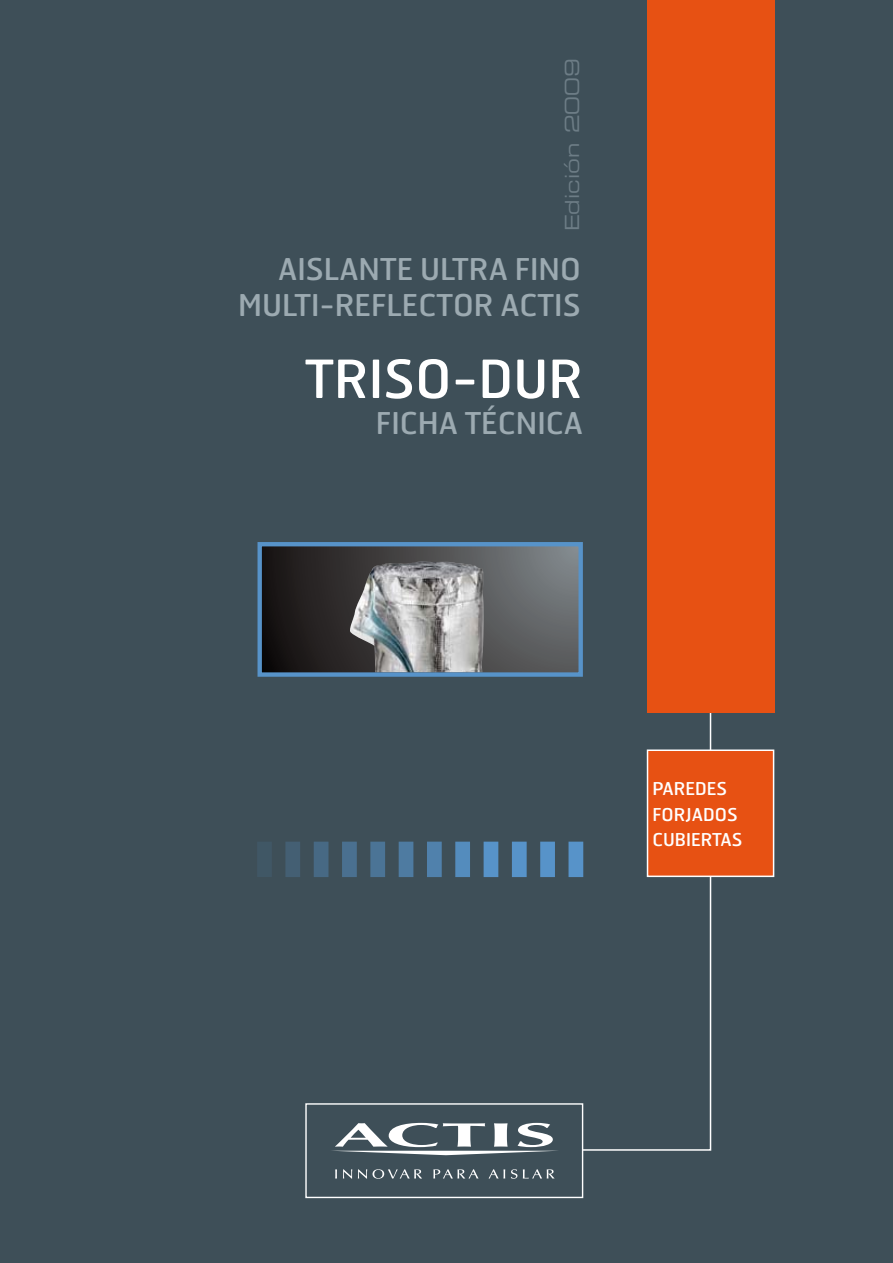
<style>
.page{position:relative;width:893px;height:1263px;background:#3e4f58}
.page>*{position:absolute;margin:0;border:0;box-sizing:border-box;transform-origin:0 0}
.t1{font:52.5px "Hermes";color:#fff}
.t2{font:30px/36px "Hermes";color:#9caab1;text-align:right}
.t3{font:19.5px "Eurostile Extended Two";color:#6d7d86}
.t4{font:17.7px/25.5px "Hermes";color:#fff}
</style>
<div class="page">
<svg style="left:581px;top:713px;width:131px;height:438px"></svg>
<div style="left:647px;top:0;width:127px;height:713px;background:#e75113"></div>
<div style="left:647px;top:750px;width:127px;height:126px;background:#e75113"></div>
<div style="left:647px;top:749px;width:127px;height:128px;border:2px solid #fff"></div>
<div style="left:305px;top:1103px;width:278px;height:95px;border:1px solid #fff"></div>
<svg style="left:257px;top:542px;width:326px;height:135px;background:#63686e"></svg>
<div style="left:568px;top:842px;width:15px;height:35px;background:#5793c9"></div>
<div style="left:540px;top:842px;width:15px;height:35px;background:#5793c9"></div>
<div style="left:512px;top:842px;width:15px;height:35px;background:#5793c9"></div>
<div style="left:484px;top:842px;width:14px;height:35px;background:#5793c9"></div>
<div style="left:455px;top:842px;width:15px;height:35px;background:#548cbd"></div>
<div style="left:427px;top:842px;width:15px;height:35px;background:#5081ac"></div>
<div style="left:399px;top:842px;width:14px;height:35px;background:#4e7ba1"></div>
<div style="left:370px;top:842px;width:15px;height:35px;background:#4b7496"></div>
<div style="left:342px;top:842px;width:15px;height:35px;background:#4a7090"></div>
<div style="left:314px;top:842px;width:14px;height:35px;background:#476984"></div>
<div style="left:285px;top:842px;width:15px;height:35px;background:#445f73"></div>
<div style="left:257px;top:842px;width:15px;height:35px;background:#405765"></div>
<svg style="left:332px;top:1123px;width:226px;height:32px"></svg>
<svg style="left:335px;top:1169px;width:2px;height:9px"></svg>
<svg style="left:343px;top:1169px;width:9px;height:9px"></svg>
<svg style="left:358px;top:1169px;width:64px;height:10px"></svg>
<svg style="left:433px;top:1169px;width:46px;height:9px"></svg>
<svg style="left:489px;top:1169px;width:16px;height:9px"></svg>
<svg style="left:511px;top:1169px;width:6px;height:10px"></svg>
<svg style="left:523px;top:1169px;width:31px;height:9px"></svg>
<p class="t3" style="left:559px;top:231px;width:175px;rotate:-90deg">Edición 2009</p>
<p class="t2" style="left:238px;top:250px;width:344px">AISLANTE ULTRA FINO<br>MULTI-REFLECTOR ACTIS</p>
<h1 class="t1" style="left:305px;top:345px;width:280px">TRISO-DUR</h1>
<p class="t2" style="left:376px;top:404px;width:209px">FICHA TÉCNICA</p>
<p class="t4" style="left:652px;top:775px;width:92px">PAREDES<br>FORJADOS<br>CUBIERTAS</p>
</div>
